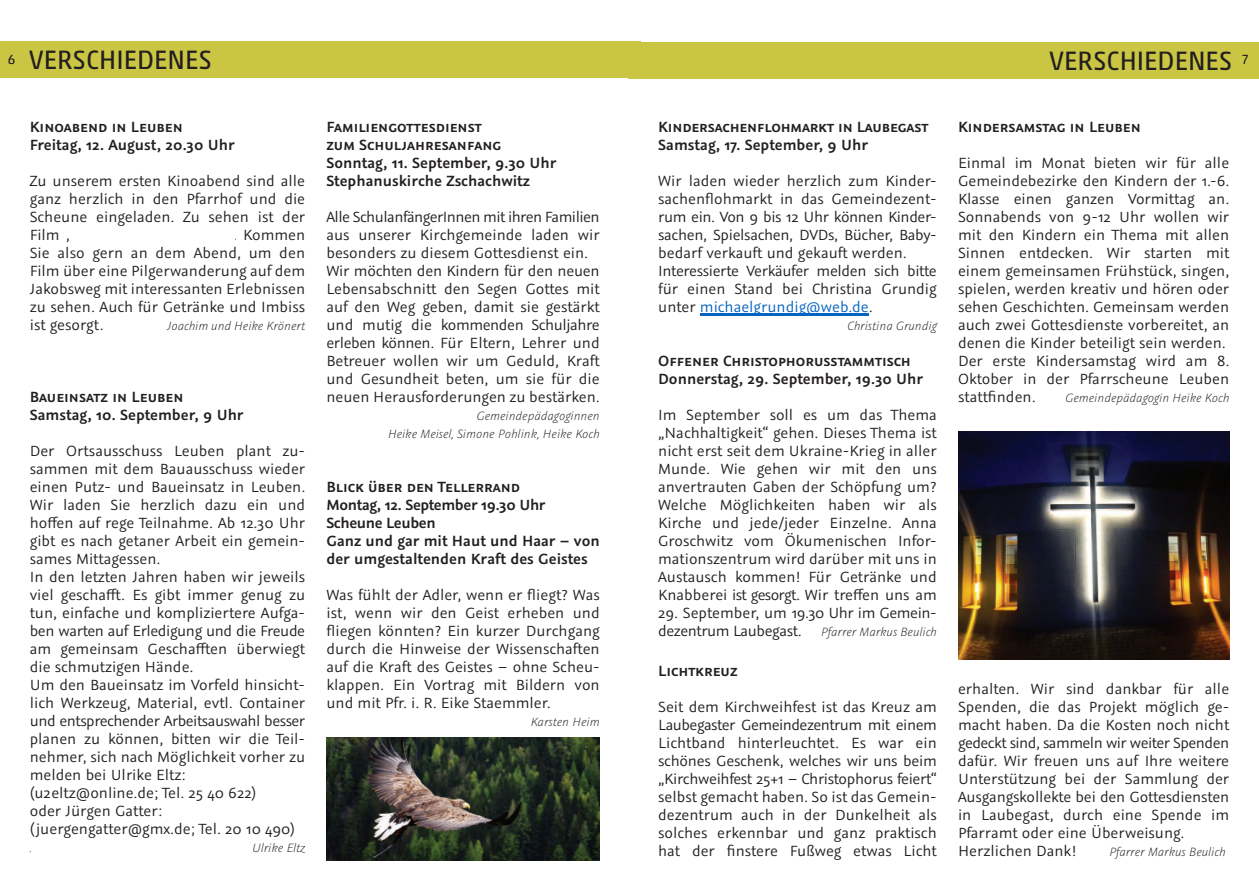
<style>
.page{position:relative;width:1259px;height:890px;background:#fff}
.page>*{position:absolute;margin:0;border:0;box-sizing:border-box;transform-origin:0 0}
.t1{font:27px "Akko Pro";color:#231f20}
.t2{font:16.5px/18px "Graublau Sans";color:#231f20;text-align:justify}
.t3{font:600 16.5px/18px "Graublau Sans";color:#231f20}
.t4{font:italic 300 13.5px/18px "Graublau Sans";color:#231f20;text-align:right}
.s1{color:#0563c1}
.s2{font-weight:400;font-style:normal;font-size:16.5px}
</style>
<div class="page">
<div style="left:0;top:42px;width:641px;height:36px;background:#cac643"></div>
<div style="left:628px;top:42px;width:631px;height:37px;background:#cac643"></div>
<img style="left:958px;top:432px;width:271px;height:228px">
<hr style="left:700px;top:313px;width:169px;height:2px;background:#0563c1">
<img style="left:326px;top:738px;width:274px;height:122px">
<h1 class="t1" style="left:8px;top:49px;width:205px"><sup>6</sup> VERSCHIEDENES</h1>
<h1 class="t1" style="left:1049px;top:49px;width:201px">VERSCHIEDENES <sup>7</sup></h1>
<p class="t3" style="left:30px;top:118px;width:206px">Kinoabend in Leuben<br>Freitag, 12. August, 20.30 Uhr</p>
<p class="t2" style="left:30px;top:172px;width:277px">Zu unserem ersten Kinoabend sind alle ganz herzlich in den Pfarrhof und die Scheune eingeladen. Zu sehen ist der</p>
<p class="t2" style="left:30px;top:244px;width:277px">Sie also gern an dem Abend, um den Film über eine Pilgerwanderung auf dem Jakobsweg mit interessanten Erlebnissen zu sehen. Auch für Getränke und Imbiss ist gesorgt.</p>
<p class="t4" style="left:167px;top:317px;width:140px">Joachim und Heike Krönert</p>
<p class="t3" style="left:30px;top:388px;width:215px">Baueinsatz in Leuben<br>Samstag, 10. September, 9 Uhr</p>
<p class="t2" style="left:30px;top:442px;width:277px;text-align:left">Der Ortsausschuss Leuben plant zu&shy;sammen mit dem Bauausschuss wieder einen Putz- und Baueinsatz in Leuben.<br>Wir laden Sie herzlich dazu ein und hoffen auf rege Teilnahme. Ab 12.30 Uhr gibt es nach getaner Arbeit ein gemein&shy;sames Mittagessen.<br>In den letzten Jahren haben wir jeweils viel geschafft. Es gibt immer genug zu tun, einfache und kompliziertere Aufga&shy;ben warten auf Erledigung und die Freude am gemeinsam Geschafften überwiegt die schmutzigen Hände.<br>Um den Baueinsatz im Vorfeld hinsicht&shy;lich Werkzeug, Material, evtl. Container und entsprechender Arbeitsauswahl besser planen zu können, bitten wir die Teil&shy;nehmer, sich nach Möglichkeit vorher zu melden bei Ulrike Eltz: (u2eltz@online.de; Tel. 25 40 622)<br>oder Jürgen Gatter: (juergengatter@gmx.de; Tel. 20 10 490)</p>
<p class="t4" style="left:30px;top:839px;width:4px">.</p>
<p class="t4" style="left:252px;top:839px;width:55px">Ulrike Eltz</p>
<p class="t3" style="left:326px;top:118px;width:232px">Familiengottesdienst<br>zum Schuljahresanfang<br>Sonntag, 11. September, 9.30 Uhr<br>Stephanuskirche Zschachwitz</p>
<p class="t2" style="left:326px;top:208px;width:275px;text-align:left">Alle SchulanfängerInnen mit ihren Familien aus unserer Kirchgemeinde laden wir besonders zu diesem Gottesdienst ein.<br>Wir möchten den Kindern für den neuen Lebensabschnitt den Segen Gottes mit auf den Weg geben, damit sie gestärkt und mutig die kommenden Schuljahre erleben können. Für Eltern, Lehrer und Betreuer wollen wir um Geduld, Kraft und Gesundheit beten, um sie für die neuen Herausforderungen zu bestärken.</p>
<p class="t4" style="left:388px;top:407px;width:213px">Gemeindepädagoginnen<br>Heike Meisel, Simone Pohlink, Heike Koch</p>
<p class="t3" style="left:326px;top:478px;width:275px">Blick über den Tellerrand<br>Montag, 12. September 19.30 Uhr<br>Scheune Leuben<br>Ganz und gar mit Haut und Haar – von der umgestaltenden Kraft des Geistes</p>
<p class="t2" style="left:326px;top:586px;width:275px">Was fühlt der Adler, wenn er fliegt? Was ist, wenn wir den Geist erheben und fliegen könnten? Ein kurzer Durchgang durch die Hinweise der Wissenschaften auf die Kraft des Geistes – ohne Scheu&shy;klappen. Ein Vortrag mit Bildern von und mit Pfr. i. R. Eike Staemmler.</p>
<p class="t4" style="left:530px;top:713px;width:71px">Karsten Heim</p>
<p class="t3" style="left:658px;top:118px;width:272px">Kindersachenflohmarkt in Laubegast<br>Samstag, 17. September, 9 Uhr</p>
<p class="t2" style="left:658px;top:172px;width:280px;text-align:left">Wir laden wieder herzlich zum Kinder&shy;sachenflohmarkt in das Gemeindezent&shy;rum ein. Von 9 bis 12 Uhr können Kinder&shy;sachen, Spielsachen, DVDs, Bücher, Baby&shy;bedarf verkauft und gekauft werden.<br>Interessierte Verkäufer melden sich bitte für einen Stand bei Christina Grundig unter <span class="s1">michaelgrundig@web.de</span>.</p>
<p class="t4" style="left:847px;top:317px;width:91px">Christina Grundig</p>
<p class="t3" style="left:658px;top:352px;width:266px">Offener Christophorusstammtisch<br>Donnerstag, 29. September, 19.30 Uhr</p>
<p class="t2" style="left:658px;top:406px;width:280px">Im September soll es um das Thema „Nachhaltigkeit“ gehen. Dieses Thema ist nicht erst seit dem Ukraine-Krieg in aller Munde. Wie gehen wir mit den uns anvertrauten Gaben der Schöpfung um?<br>Welche Möglichkeiten haben wir als Kirche und jede/jeder Einzelne. Anna Groschwitz vom Ökumenischen Infor&shy;mationszentrum wird darüber mit uns in Austausch kommen! Für Getränke und Knabberei ist gesorgt. Wir treffen uns am</p>
<p class="t2" style="left:658px;top:604px;width:280px">29. September, um 19.30 Uhr im Gemein-</p>
<p class="t4" style="left:658px;top:623px;width:280px"><span class="s2">dezentrum Laubegast.</span> Pfarrer Markus Beulich</p>
<p class="t3" style="left:658px;top:662px;width:81px">Lichtkreuz</p>
<p class="t2" style="left:658px;top:698px;width:280px">Seit dem Kirchweihfest ist das Kreuz am Laubegaster Gemeindezentrum mit einem Lichtband hinterleuchtet. Es war ein schönes Geschenk, welches wir uns beim „Kirchweihfest 25+1 – Christophorus feiert“ selbst gemacht haben. So ist das Gemein&shy;dezentrum auch in der Dunkelheit als solches erkennbar und ganz praktisch hat der finstere Fußweg etwas Licht</p>
<p class="t3" style="left:958px;top:118px;width:184px">Kindersamstag in Leuben</p>
<p class="t2" style="left:958px;top:154px;width:273px;text-align:left">Einmal im Monat bieten wir für alle Gemeindebezirke den Kindern der 1.-6.<br>Klasse einen ganzen Vormittag an.<br>Sonnabends von 9-12 Uhr wollen wir mit den Kindern ein Thema mit allen Sinnen entdecken. Wir starten mit einem gemeinsamen Frühstück, singen, spielen, werden kreativ und hören oder sehen Geschichten. Gemeinsam werden auch zwei Gottesdienste vorbereitet, an denen die Kinder beteiligt sein werden.<br>Der erste Kindersamstag wird am 8.<br>Oktober in der Pfarrscheune Leuben stattfinden.</p>
<p class="t4" style="left:1065px;top:389px;width:165px">Gemeindepädagogin Heike Koch</p>
<p class="t2" style="left:958px;top:679px;width:273px;text-align:left">erhalten. Wir sind dankbar für alle Spenden, die das Projekt möglich ge&shy;macht haben. Da die Kosten noch nicht gedeckt sind, sammeln wir weiter Spenden dafür. Wir freuen uns auf Ihre weitere Unterstützung bei der Sammlung der Ausgangskollekte bei den Gottesdiensten in Laubegast, durch eine Spende im Pfarramt oder eine Überweisung.<br>Herzlichen Dank!</p>
<p class="t4" style="left:1109px;top:842px;width:118px">Pfarrer Markus Beulich</p>
</div>
